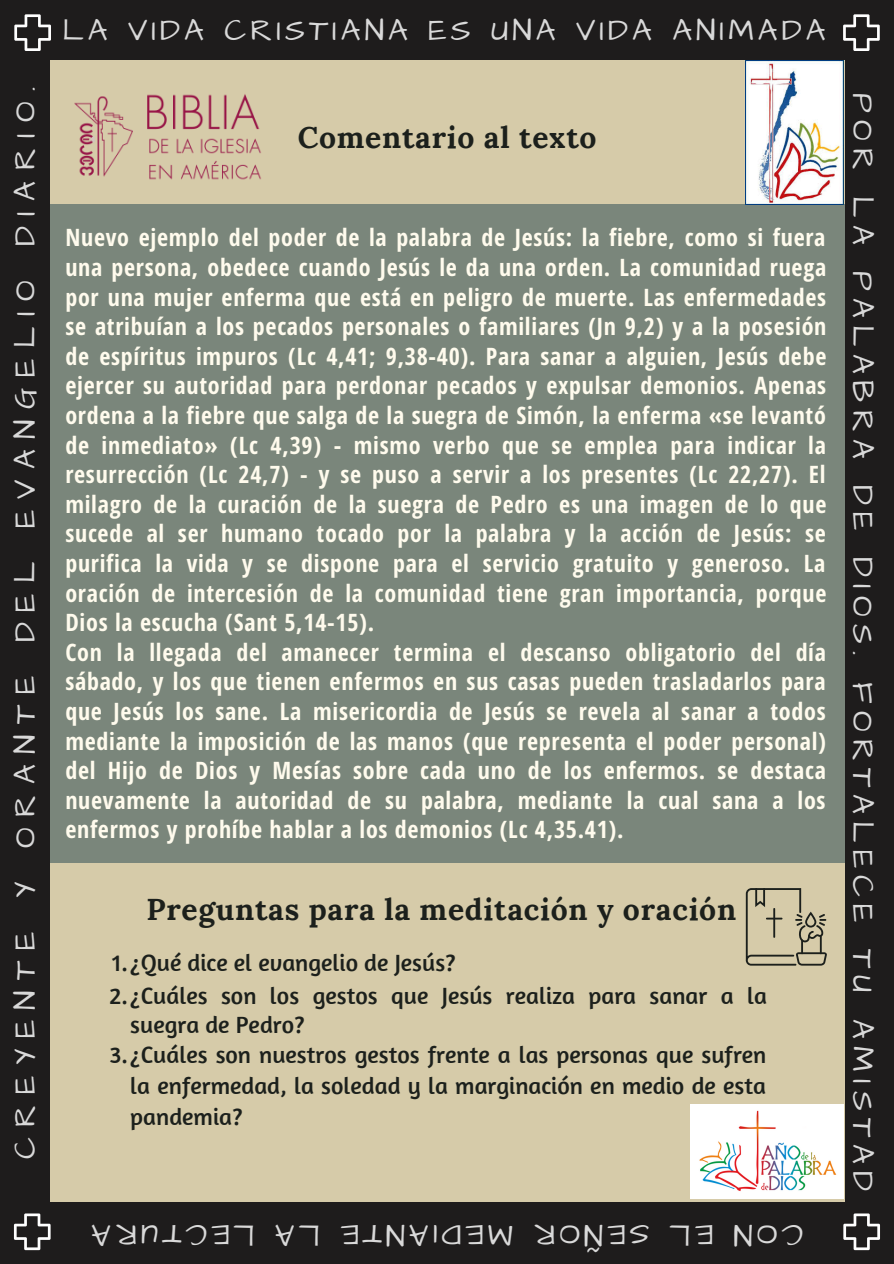
<style>
.page{position:relative;width:894px;height:1264px;background:#fff}
.page>*{position:absolute;margin:0;border:0;box-sizing:border-box;transform-origin:0 0}
.t1{font:30.9px "Architects Daughter";letter-spacing:.23em;color:#d9d9d9}
.t2{font:30.9px "Architects Daughter";letter-spacing:.345em;color:#d9d9d9}
.t3{font:30.9px "Architects Daughter";letter-spacing:.13em;color:#d9d9d9}
.t4{font:30.9px "Architects Daughter";letter-spacing:.125em;color:#d9d9d9}
.t5{font:700 30px "Lora";letter-spacing:.025em;color:#1c201c}
.t6{font:700 24px/29.5px "Open Sans Hebrew Condensed";letter-spacing:.03em;color:#fffbed}
.t7{font:24px/33px "Amaranth";color:#1c201c}
</style>
<div class="page">
<div style="left:0;top:0;width:893px;height:1263px;background:#1e1c1c"></div>
<div style="left:51px;top:60px;width:794px;height:1141px;background:#d6cba9"></div>
<svg style="left:843px;top:14px;width:36px;height:37px"></svg>
<svg style="left:843px;top:1213px;width:36px;height:37px"></svg>
<svg style="left:14px;top:1213px;width:37px;height:37px"></svg>
<svg style="left:14px;top:14px;width:37px;height:37px"></svg>
<div style="left:51px;top:204px;width:793px;height:659px;background:#7a867b"></div>
<img style="left:745px;top:60px;width:98px;height:144px">
<img style="left:690px;top:1104px;width:152px;height:94px">
<img style="left:74px;top:94px;width:187px;height:86px">
<svg style="left:745px;top:888px;width:81px;height:77px"></svg>
<p class="t2" style="left:4px;top:1159px;width:1074px;rotate:-90deg">CREYENTE Y ORANTE DEL EVANGELIO DIARIO.</p>
<p class="t3" style="left:62px;top:10px;width:764px">LA VIDA CRISTIANA ES UNA VIDA ANIMADA</p>
<p class="t5" style="left:298px;top:118px;width:300px">Comentario al texto</p>
<p class="t6" style="left:65px;top:222px;width:762px">Nuevo ejemplo del poder de la palabra de Jesús: la fiebre, como si fuera una persona, obedece cuando Jesús le da una orden. La comunidad ruega por una mujer enferma que está en peligro de muerte. Las enfermedades se atribuían a los pecados personales o familiares (Jn 9,2) y a la posesión de espíritus impuros (Lc 4,41; 9,38-40). Para sanar a alguien, Jesús debe ejercer su autoridad para perdonar pecados y expulsar demonios. Apenas ordena a la fiebre que salga de la suegra de Simón, la enferma «se levantó de inmediato» (Lc 4,39) - mismo verbo que se emplea para indicar la resurrección (Lc 24,7) - y se puso a servir a los presentes (Lc 22,27). El milagro de la curación de la suegra de Pedro es una imagen de lo que sucede al ser humano tocado por la palabra y la acción de Jesús: se purifica la vida y se dispone para el servicio gratuito y generoso. La oración de intercesión de la comunidad tiene gran importancia, porque Dios la escucha (Sant 5,14-15).<br>Con la llegada del amanecer termina el descanso obligatorio del día sábado, y los que tienen enfermos en sus casas pueden trasladarlos para que Jesús los sane. La misericordia de Jesús se revela al sanar a todos mediante la imposición de las manos (que representa el poder personal) del Hijo de Dios y Mesías sobre cada uno de los enfermos. se destaca nuevamente la autoridad de su palabra, mediante la cual sana a los enfermos y prohíbe hablar a los demonios (Lc 4,35.41).</p>
<p class="t5" style="left:146px;top:889px;width:591px">Preguntas para la meditación y oración</p>
<p class="t7" style="left:110px;top:945px;width:658px">1.¿Qué dice el evangelio de Jesús?<br>2.¿Cuáles son los gestos que Jesús realiza para sanar a la</p>
<p class="t7" style="left:130px;top:1008px;width:176px">suegra de Pedro?</p>
<p class="t7" style="left:109px;top:1037px;width:658px">3.¿Cuáles son nuestros gestos frente a las personas que sufren</p>
<p class="t7" style="left:130px;top:1068px;width:637px">la enfermedad, la soledad y la marginación en medio de esta</p>
<p class="t7" style="left:130px;top:1099px;width:114px">pandemia?</p>
<p class="t4" style="left:255px;top:1255px;width:165px;rotate:-180deg">LECTURA</p>
<p class="t1" style="left:320px;top:1255px;width:47px;rotate:-180deg">LA</p>
<p class="t1" style="left:513px;top:1255px;width:174px;rotate:-180deg">MED AI NTE</p>
<p class="t1" style="left:649px;top:1255px;width:117px;rotate:-180deg">SEÑOR</p>
<p class="t1" style="left:713px;top:1255px;width:45px;rotate:-180deg">EL</p>
<p class="t1" style="left:802px;top:1255px;width:71px;rotate:-180deg">CON</p>
<p class="t1" style="left:883px;top:93px;width:1099px;rotate:90deg">POR LA PALABRA DE DIOS. FORTALECE TU AMISTAD</p>
</div>
